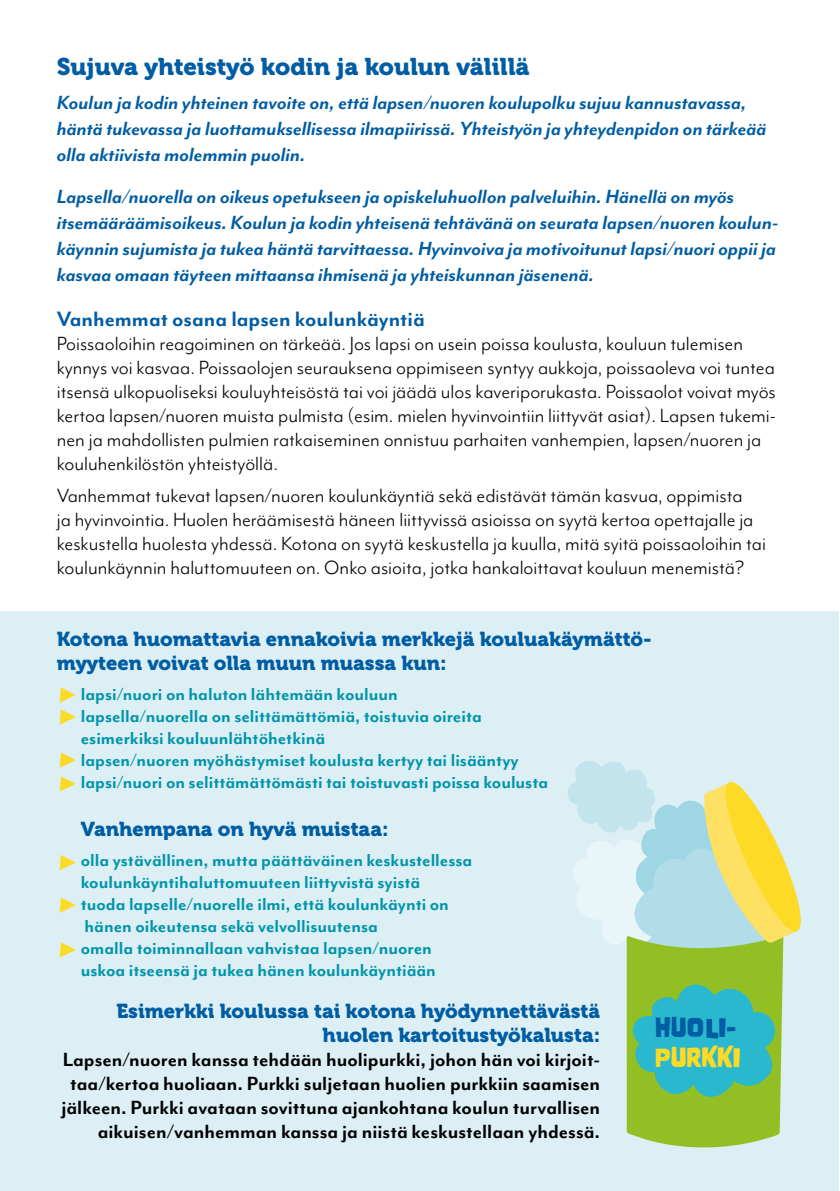
<style>
.page{position:relative;width:840px;height:1191px;background:#fff}
.page>*{position:absolute;margin:0;border:0;box-sizing:border-box;transform-origin:0 0}
.t1{font:24.4px "Nove";color:#fdda25}
.t2{font:24.4px "Nove";color:#005da3}
.t3{font:24px "Museo 900";color:#005da3}
.t4{font:700 24px "Mr Eaves Mod OT";color:#005da3}
.t5{font:22px/24px "Mr Eaves Mod OT";color:#000}
.t6{font:italic 700 22px/26px "Mr Eaves Mod OT";color:#005da3}
.t7{font:700 22px/24px "Mr Eaves Mod OT";color:#000;text-align:right}
.t8{font:700 20px/22px "Mr Eaves Mod OT";color:#0094aa}
.t9{font:20px/24px "Museo 900";color:#005da3}
</style>
<div class="page">
<div style="left:0;top:611px;width:838px;height:580px;background:#dbeff4"></div>
<svg style="left:567px;top:761px;width:234px;height:387px"></svg>
<svg style="left:60px;top:687px;width:16px;height:15px"></svg>
<svg style="left:60px;top:709px;width:16px;height:15px"></svg>
<svg style="left:60px;top:752px;width:16px;height:16px"></svg>
<svg style="left:60px;top:776px;width:16px;height:15px"></svg>
<svg style="left:60px;top:855px;width:16px;height:15px"></svg>
<svg style="left:60px;top:942px;width:16px;height:15px"></svg>
<svg style="left:60px;top:897px;width:16px;height:15px"></svg>
<p class="t3" style="left:57px;top:53px;width:474px">Sujuva yhteistyö kodin ja koulun välillä</p>
<p class="t6" style="left:57px;top:89px;width:711px">Koulun ja kodin yhteinen tavoite on, että lapsen/nuoren koulupolku sujuu kannustavassa, häntä tukevassa ja luottamuksellisessa ilmapiirissä. Yhteistyön ja yhteydenpidon on tärkeää olla aktiivista molemmin puolin.</p>
<p class="t6" style="left:57px;top:183px;width:722px">Lapsella/nuorella on oikeus opetukseen ja opiskeluhuollon palveluihin. Hänellä on myös itsemääräämisoikeus. Koulun ja kodin yhteisenä tehtävänä on seurata lapsen/nuoren koulun&shy;käynnin sujumista ja tukea häntä tarvittaessa. Hyvinvoiva ja motivoitunut lapsi/nuori oppii ja kasvaa omaan täyteen mittaansa ihmisenä ja yhteiskunnan jäsenenä.</p>
<p class="t4" style="left:57px;top:305px;width:369px">Vanhemmat osana lapsen koulunkäyntiä</p>
<p class="t5" style="left:57px;top:331px;width:720px">Poissaoloihin reagoiminen on tärkeää. Jos lapsi on usein poissa koulusta, kouluun tulemisen kynnys voi kasvaa. Poissaolojen seurauksena oppimiseen syntyy aukkoja, poissaoleva voi tuntea itsensä ulkopuoliseksi kouluyhteisöstä tai voi jäädä ulos kaveriporukasta. Poissaolot voivat myös kertoa lapsen/nuoren muista pulmista (esim. mielen hyvinvointiin liittyvät asiat). Lapsen tukemi&shy;nen ja mahdollisten pulmien ratkaiseminen onnistuu parhaiten vanhempien, lapsen/nuoren ja kouluhenkilöstön yhteistyöllä.</p>
<p class="t5" style="left:57px;top:483px;width:710px">Vanhemmat tukevat lapsen/nuoren koulunkäyntiä sekä edistävät tämän kasvua, oppimista<br>ja hyvinvointia. Huolen heräämisestä häneen liittyvissä asioissa on syytä kertoa opettajalle ja keskustella huolesta yhdessä. Kotona on syytä keskustella ja kuulla, mitä syitä poissaoloihin tai koulunkäynnin haluttomuuteen on. Onko asioita, jotka hankaloittavat kouluun menemistä?</p>
<p class="t9" style="left:57px;top:627px;width:596px">Kotona huomattavia ennakoivia merkkejä kouluakäymättö&shy;myyteen voivat olla muun muassa kun:</p>
<p class="t8" style="left:81px;top:683px;width:468px">lapsi/nuori on haluton lähtemään kouluun<br>lapsella/nuorella on selittämättömiä, toistuvia oireita esimerkiksi kouluunlähtöhetkinä<br>lapsen/nuoren myöhästymiset koulusta kertyy tai lisääntyy lapsi/nuori on selittämättömästi tai toistuvasti poissa koulusta</p>
<p class="t9" style="left:81px;top:817px;width:309px">Vanhempana on hyvä muistaa:</p>
<p class="t8" style="left:81px;top:849px;width:393px">olla ystävällinen, mutta päättäväinen keskustellessa koulunkäyntihaluttomuuteen liittyvistä syistä<br>tuoda lapselle/nuorelle ilmi, että koulunkäynti on hänen oikeutensa sekä velvollisuutensa<br>omalla toiminnallaan vahvistaa lapsen/nuoren uskoa itseensä ja tukea hänen koulunkäyntiään</p>
<p class="t9" style="left:116px;top:999px;width:485px;text-align:right">Esimerkki koulussa tai kotona hyödynnettävästä huolen kartoitustyökalusta:</p>
<p class="t7" style="left:61px;top:1047px;width:540px">Lapsen/nuoren kanssa tehdään huolipurkki, johon hän voi kirjoit&shy;taa/kertoa huoliaan. Purkki suljetaan huolien purkkiin saamisen jälkeen. Purkki avataan sovittuna ajankohtana koulun turvallisen aikuisen/vanhemman kanssa ja niistä keskustellaan yhdessä.</p>
<p class="t2" style="left:654px;top:1013px;width:82px">HUO I-</p>
<p class="t1" style="left:654px;top:1042px;width:87px">PURKKI</p>
</div>
